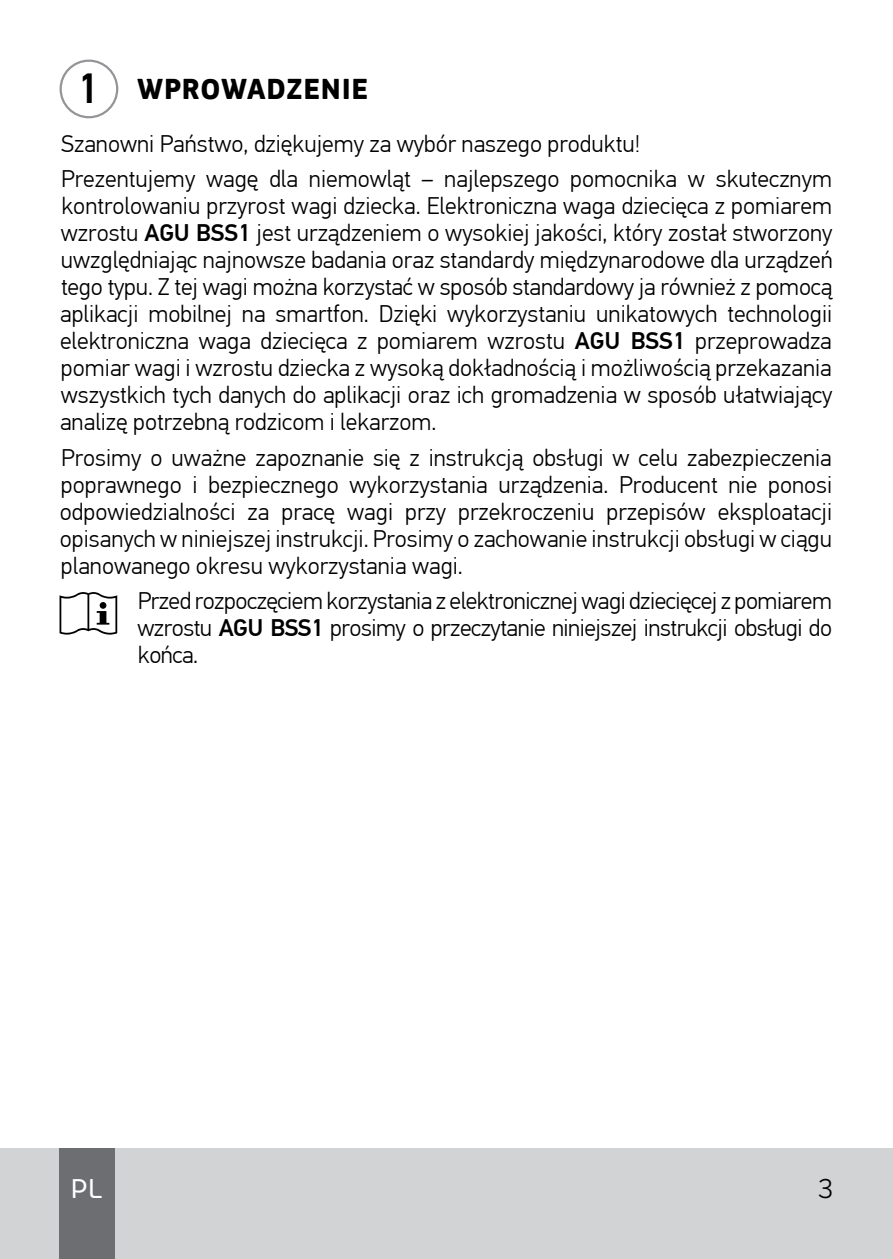
<style>
.page{position:relative;width:893px;height:1259px;background:#fff}
.page>*{position:absolute;margin:0;border:0;box-sizing:border-box;transform-origin:0 0}
.t1{font:500 42px "PF Din Text Pro";color:#000}
.t2{font:700 30px "PF Square Sans Pro";letter-spacing:.02em;color:#000}
.t3{font:27px "Core Rhino";color:#fff}
.t4{font:300 27px "Core Sans A35";color:#000}
.t5{font:300 24px/27px "PF Din Text Pro";color:#000;text-align:justify}
.s1{font-weight:500}
</style>
<div class="page">
<div style="left:0;top:1148px;width:893px;height:111px;background:#d1d3d4"></div>
<div style="left:60px;top:1148px;width:55px;height:111px;background:#6d6e71"></div>
<div style="left:60px;top:60px;width:58px;height:58px;border:2px solid #939598;border-radius:50%"></div>
<svg style="left:60px;top:592px;width:57px;height:42px"></svg>
<h1 class="t1" style="left:77px;top:63px;width:24px">1</h1>
<p class="t2" style="left:137px;top:71px;width:233px">WPROWADZENIE</p>
<p class="t5" style="left:61px;top:126px;width:772px;line-height:35.4px">Szanowni Państwo, dziękujemy za wybór naszego produktu!<br>Prezentujemy wagę dla niemowląt – najlepszego pomocnika w skutecznym</p>
<p class="t5" style="left:60px;top:193px;width:774px">kontrolowaniu przyrost wagi dziecka. Elektroniczna waga dziecięca z pomiarem wzrostu <span class="s1">AGU BSS1</span> jest urządzeniem o wysokiej jakości, który został stworzony uwzględniając najnowsze badania oraz standardy międzynarodowe dla urządzeń tego typu. Z tej wagi można korzystać w sposób standardowy ja również z pomocą aplikacji mobilnej na smartfon. Dzięki wykorzystaniu unikatowych technologii elektroniczna waga dziecięca z pomiarem wzrostu <span class="s1">AGU BSS1</span> przeprowadza pomiar wagi i wzrostu dziecka z wysoką dokładnością i możliwością przekazania wszystkich tych danych do aplikacji oraz ich gromadzenia w sposób ułatwiający analizę potrzebną rodzicom i lekarzom.</p>
<p class="t5" style="left:60px;top:444px;width:774px">Prosimy o uważne zapoznanie się z instrukcją obsługi w celu zabezpieczenia poprawnego i bezpiecznego wykorzystania urządzenia. Producent nie ponosi odpowiedzialności za pracę wagi przy przekroczeniu przepisów eksploatacji opisanych w niniejszej instrukcji. Prosimy o zachowanie instrukcji obsługi w ciągu planowanego okresu wykorzystania wagi.</p>
<p class="t5" style="left:137px;top:588px;width:696px">Przed rozpoczęciem korzystania z elektronicznej wagi dziecięcej z pomiarem wzrostu <span class="s1">AGU BSS1</span> prosimy o przeczytanie niniejszej instrukcji obsługi do końca.</p>
<p class="t3" style="left:71px;top:1171px;width:33px">PL</p>
<p class="t4" style="left:818px;top:1171px;width:17px">3</p>
</div>
